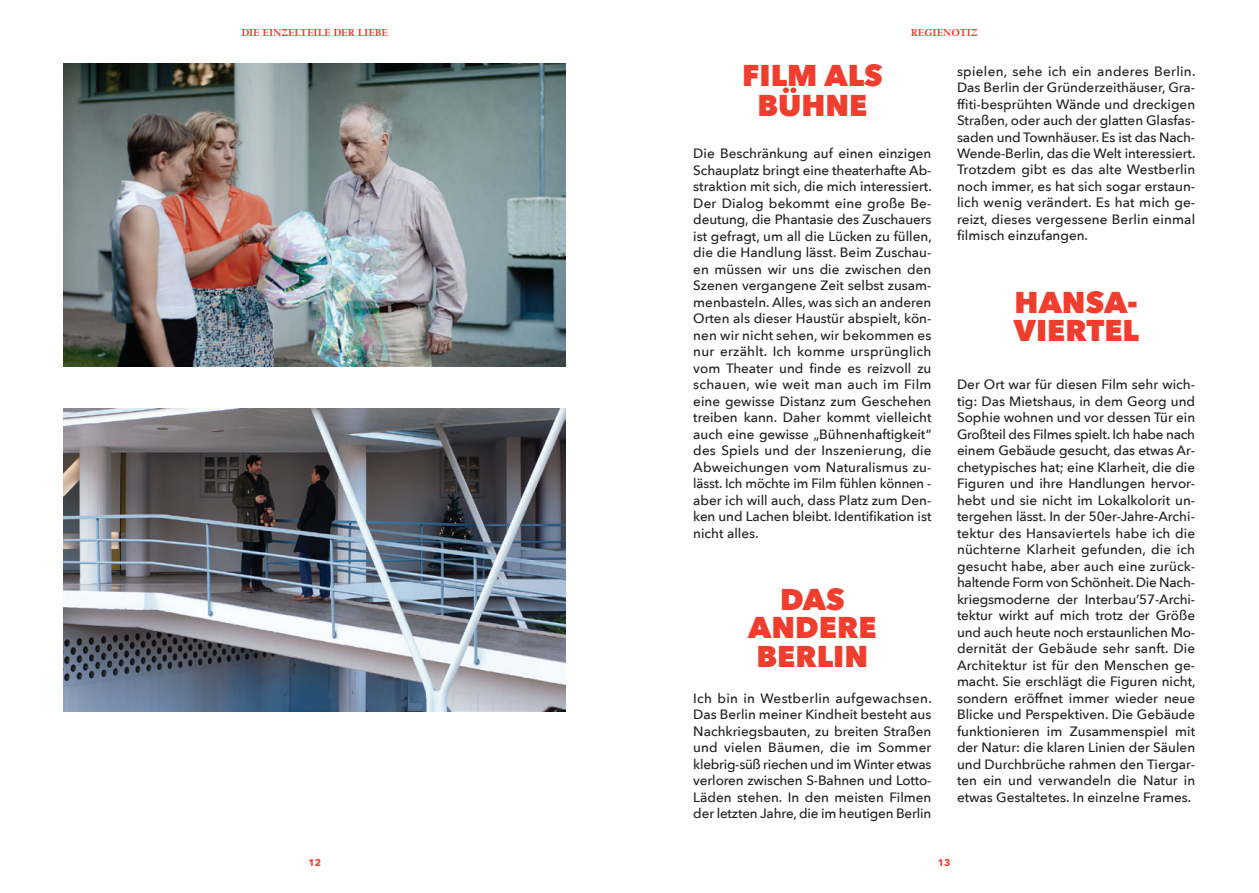
<style>
.page{position:relative;width:1259px;height:893px;background:#fff}
.page>*{position:absolute;margin:0;border:0;box-sizing:border-box;transform-origin:0 0}
.t1{font:800 30px/28.5px "Avenir Next";color:#ef3e2e}
.t2{font:500 13.5px/16.5px "Avenir Next";color:#231f20;text-align:justify}
.t3{font:700 10.5px "Lomba";color:#ef3e2e}
.t4{font:700 9.75px "Avenir Next";color:#ef3e2e}
</style>
<div class="page">
<img style="left:64px;top:409px;width:502px;height:302px">
<img style="left:64px;top:64px;width:502px;height:302px">
<p class="t3" style="left:241px;top:26px;width:148px">DIE EINZELTEILE DER LIEBE</p>
<p class="t3" style="left:911px;top:26px;width:68px">REGIENOTIZ</p>
<h1 class="t1" style="left:742px;top:61px;width:123px;line-height:30px;text-align:center">FILM ALS<br>BÜHNE</h1>
<p class="t2" style="left:693px;top:145px;width:240px">Die Beschränkung auf einen einzigen Schauplatz bringt eine theaterhafte Ab&shy;straktion mit sich, die mich interessiert.<br>Der Dialog bekommt eine große Be&shy;deutung, die Phantasie des Zuschauers ist gefragt, um all die Lücken zu füllen, die die Handlung lässt. Beim Zuschau&shy;en müssen wir uns die zwischen den Szenen vergangene Zeit selbst zusam&shy;menbasteln. Alles, was sich an anderen Orten als dieser Haustür abspielt, kön&shy;nen wir nicht sehen, wir bekommen es nur erzählt. Ich komme ursprünglich vom Theater und finde es reizvoll zu schauen, wie weit man auch im Film eine gewisse Distanz zum Geschehen treiben kann. Daher kommt vielleicht auch eine gewisse „Bühnenhaftigkeit“ des Spiels und der I nszenierung, die Abweichungen vom Naturalismus zu&shy;lässt. Ich möchte im Film fühlen können - aber ich will auch, dass Platz zum Den&shy;ken und Lachen bleibt. Identifikation ist nicht alles.</p>
<h1 class="t1" style="left:748px;top:584px;width:98px;text-indent:32px">DAS<br>ANDERE<br>BERLIN</h1>
<p class="t2" style="left:693px;top:690px;width:240px">I ch bin in Westberlin aufgewachsen.<br>Das Berlin meiner Kindheit besteht aus Nachkriegsbauten, zu breiten Straßen und vielen Bäumen, die im Sommer klebrig-süß riechen und im Winter etwas verloren zwischen S-Bahnen und Lotto-Läden stehen. I n den meisten Filmen der letzten Jahre, die im heutigen Berlin</p>
<p class="t2" style="left:957px;top:63px;width:240px">spielen, sehe ich ein anderes Berlin.<br>Das Berlin der Gründerzeithäuser, Gra&shy;ffiti-besprühten Wände und dreckigen Straßen, oder auch der glatten Glasfas&shy;saden und Townhäuser. Es ist das Nach-Wende-Berlin, das die Welt interessiert.<br>Trotzdem gibt es das alte Westberlin noch immer, es hat sich sogar erstaun&shy;lich wenig verändert. Es hat mich ge&shy;reizt, dieses vergessene Berlin einmal filmisch einzufangen.</p>
<h1 class="t1" style="left:1014px;top:287px;width:125px">HANSA-<br>VIERTEL</h1>
<p class="t2" style="left:957px;top:376px;width:240px">Der Ort war für diesen Film sehr wich&shy;tig: Das Mietshaus, in dem Georg und Sophie wohnen und vor dessen Tür ein Großteil des Filmes spielt. Ich habe nach einem Gebäude gesucht, das etwas Ar&shy;chetypisches hat; eine Klarheit, die die Figuren und ihre Handlungen hervor&shy;hebt und sie nicht im Lokalkolorit un&shy;tergehen lässt. I n der 50er-Jahre-Archi&shy;tektur des Hansaviertels habe ich die nüchterne Klarheit gefunden, die ich gesucht habe, aber auch eine zurück&shy;haltende Form von Schönheit. Die Nach&shy;kriegsmoderne der I nterbau’57-Archi&shy;tektur wirkt auf mich trotz der Größe und auch heute noch erstaunlichen Mo&shy;dernität der Gebäude sehr sanft. Die Architektur ist für den Menschen ge&shy;macht. Sie erschlägt die Figuren nicht, sondern eröffnet immer wieder neue Blicke und Perspektiven. Die Gebäude funktionieren im Zusammenspiel mit der Natur: die klaren Linien der Säulen und Durchbrüche rahmen den Tiergar&shy;ten ein und verwandeln die Natur in etwas Gestaltetes. I n einzelne Frames.</p>
<p class="t4" style="left:308px;top:857px;width:14px">12</p>
<p class="t4" style="left:938px;top:857px;width:14px">13</p>
</div>
